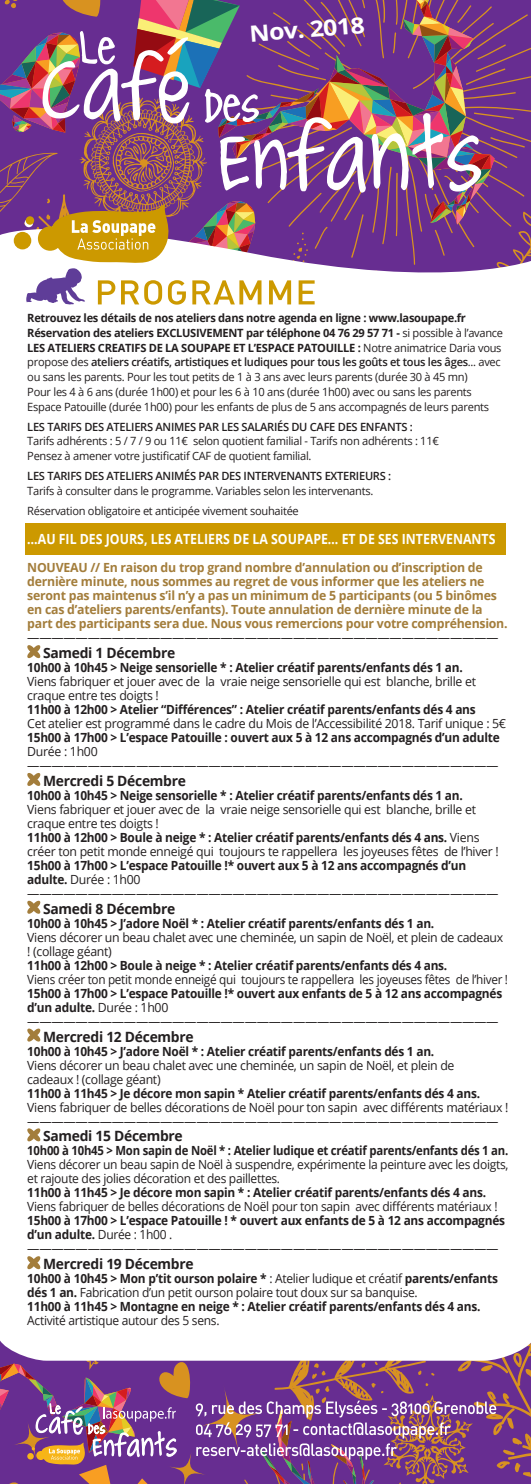
<style>
.page{position:relative;width:531px;height:1484px;background:#fff}
.page>*{position:absolute;margin:0;border:0;box-sizing:border-box;transform-origin:0 0}
.t1{font:700 22.4px "Open Sans";color:#fff;scale:1.11 1}
.t2{font:700 14.17px "Open Sans";letter-spacing:-.02em;color:#231f20}
.t3{font:700 14px "Open Sans";color:#fff;scale:.88 1}
.t4{font:12.6px/14px "Open Sans";letter-spacing:-.025em;color:#231f20}
.t5{font:700 12.6px/14px "Open Sans";letter-spacing:-.02em;color:#231f20;scale:.94 1}
.t6{font:12.6px/14px "Open Sans";letter-spacing:-.025em;color:#231f20;scale:.96 1}
.t7{font:700 12.6px/14px "Open Sans";letter-spacing:-.02em;color:#a37d3b}
.t8{font:12.6px/14px "Open Sans";letter-spacing:-.025em;color:#231f20;scale:.93 1}
.t9{font:700 12.6px "Open Sans";letter-spacing:-.02em;color:#231f20;scale:.9 1}
.t10{font:11.38px/14.7px "Open Sans";letter-spacing:-.025em;color:#231f20;text-align:justify}
.t11{font:700 11.38px "Open Sans";letter-spacing:-.025em;color:#231f20}
.t12{font:600 11.38px "Open Sans";letter-spacing:-.025em;color:#231f20}
.s1{font-weight:400}
.s2{font-weight:700}
.s3{font-weight:600}
</style>
<div class="page">
<div style="left:25px;top:523px;width:481px;height:32px;background:#c90"></div>
<svg style="left:27px;top:645px;width:14px;height:14px"></svg>
<svg style="left:27px;top:773px;width:14px;height:13px"></svg>
<svg style="left:27px;top:900px;width:14px;height:14px"></svg>
<svg style="left:27px;top:1028px;width:14px;height:14px"></svg>
<svg style="left:27px;top:1128px;width:14px;height:14px"></svg>
<svg style="left:27px;top:1256px;width:14px;height:14px"></svg>
<svg style="left:0;top:0;width:531px;height:305px"></svg>
<svg style="left:0;top:1340px;width:531px;height:144px"></svg>
<p class="t1" style="left:248px;top:19px;width:105px;rotate:-5deg">Nov. 2018</p>
<p class="t11" style="left:27px;top:310px;width:440px">Retrouvez les détails de nos ateliers dans notre agenda en ligne : www.lasoupape.fr</p>
<p class="t11" style="left:27px;top:325px;width:477px">Réservation des ateliers EXCLUSIVEMENT par téléphone 04 76 29 57 71 - <span class="s1">si possible à l’avance</span></p>
<p class="t10" style="left:27px;top:340px;width:476px"><span class="s2">LES ATELIERS CREATIFS DE LA SOUPAPE ET L’ESPACE PATOUILLE :</span> Notre animatrice Daria vous propose des <span class="s3">ateliers créatifs, artistiques et ludiques pour tous les goûts et tous les âges</span>... avec ou sans les parents. Pour les tout petits de 1 à 3 ans avec leurs parents (durée 30 à 45 mn)</p>
<p class="t10" style="left:27px;top:384px;width:446px">Pour les 4 à 6 ans (durée 1h00) et pour les 6 à 10 ans (durée 1h00) avec ou sans les parents</p>
<p class="t10" style="left:27px;top:399px;width:463px">Espace Patouille (durée 1h00) pour les enfants de plus de 5 ans accompagnés de leurs parents</p>
<p class="t12" style="left:27px;top:418px;width:387px">LES TARIFS DES ATELIERS ANIMES PAR LES SALARIÉS DU CAFE DES ENFANTS :</p>
<p class="t10" style="left:27px;top:433px;width:413px">Tarifs adhérents : 5 / 7 / 9 ou 11€ selon quotient familial - Tarifs non adhérents : 11€</p>
<p class="t10" style="left:27px;top:448px;width:286px">Pensez à amener votre justificatif CAF de quotient familial.</p>
<p class="t12" style="left:27px;top:468px;width:365px">LES TARIFS DES ATELIERS ANIMÉS PAR DES INTERVENANTS EXTERIEURS :</p>
<p class="t10" style="left:27px;top:483px;width:347px">Tarifs à consulter dans le programme. Variables selon les intervenants.</p>
<p class="t10" style="left:27px;top:503px;width:273px">Réservation obligatoire et anticipée vivement souhaitée</p>
<p class="t3" style="left:27px;top:529px;width:533px">…AU FIL DES JOURS, LES ATELIERS DE LA SOUPAPE… ET DE SES INTERVENANTS</p>
<p class="t7" style="left:27px;top:560px;width:482px">NOUVEAU // En raison du trop grand nombre d’annulation ou d’inscription de dernière minute, nous sommes au regret de vous informer que les ateliers ne seront pas maintenus s’il n’y a pas un minimum de 5 participants (ou 5 binômes en cas d’ateliers parents/enfants). Toute annulation de dernière minute de la part des participants sera due. Nous vous remercions pour votre compréhension.</p>
<p class="t4" style="left:27px;top:630px;width:473px">———————————————————————————————————————</p>
<p class="t2" style="left:43px;top:643px;width:134px">Samedi 1 Décembre</p>
<p class="t4" style="left:27px;top:660px;width:450px"><span class="s2">10h00 à 10h45 &gt; Neige sensorielle * : Atelier créatif parents/enfants dés 1 an.<br></span>Viens fabriquer et jouer avec de la vraie neige sensorielle qui est blanche, brille et craque entre tes doigts !</p>
<p class="t5" style="left:27px;top:702px;width:478px">11h00 à 12h00 &gt; Atelier “Différences” : Atelier créatif parents/enfants dés 4 ans</p>
<p class="t4" style="left:27px;top:716px;width:480px">Cet atelier est programmé dans le cadre du Mois de l’Accessibilité 2018. Tarif unique : 5€</p>
<p class="t5" style="left:27px;top:730px;width:504px">15h00 à 17h00 &gt; L’espace Patouille : ouvert aux 5 à 12 ans accompagnés d’un adulte<br><span class="s1">Durée : 1h00</span></p>
<p class="t4" style="left:27px;top:758px;width:473px">———————————————————————————————————————</p>
<p class="t2" style="left:43px;top:770px;width:144px">Mercredi 5 Décembre</p>
<p class="t4" style="left:27px;top:788px;width:450px"><span class="s2">10h00 à 10h45 &gt; Neige sensorielle * : Atelier créatif parents/enfants dés 1 an.<br></span>Viens fabriquer et jouer avec de la vraie neige sensorielle qui est blanche, brille et craque entre tes doigts !</p>
<p class="t4" style="left:27px;top:830px;width:473px"><span class="s2">11h00 à 12h00 &gt; Boule à neige * : Atelier créatif parents/enfants dés 4 ans.</span> Viens créer ton petit monde enneigé qui toujours te rappellera les joyeuses fêtes de l’hiver !</p>
<p class="t5" style="left:27px;top:858px;width:468px">15h00 à 17h00 &gt; L’espace Patouille !* ouvert aux 5 à 12 ans accompagnés d’un adulte. <span class="s1">Durée : 1h00</span></p>
<p class="t4" style="left:27px;top:886px;width:473px">———————————————————————————————————————</p>
<p class="t2" style="left:43px;top:898px;width:134px">Samedi 8 Décembre</p>
<p class="t4" style="left:27px;top:915px;width:477px"><span class="s2">10h00 à 10h45 &gt; J’adore Noël * : Atelier créatif parents/enfants dés 1 an.<br></span>Viens décorer un beau chalet avec une cheminée, un sapin de Noël, et plein de cadeaux ! (collage géant)</p>
<p class="t8" style="left:27px;top:957px;width:518px"><span class="s2">11h00 à 12h00 &gt; Boule à neige * : Atelier créatif parents/enfants dés 4 ans.<br></span>Viens créer ton petit monde enneigé qui toujours te rappellera les joyeuses fêtes de l’hiver !</p>
<p class="t5" style="left:27px;top:985px;width:507px">15h00 à 17h00 &gt; L’espace Patouille !* ouvert aux enfants de 5 à 12 ans accompagnés d’un adulte. <span class="s1">Durée : 1h00</span></p>
<p class="t4" style="left:27px;top:1013px;width:473px">———————————————————————————————————————</p>
<p class="t2" style="left:43px;top:1026px;width:152px">Mercredi 12 Décembre</p>
<p class="t5" style="left:27px;top:1043px;width:434px">10h00 à 10h45 &gt; J’adore Noël * : Atelier créatif parents/enfants dés 1 an.</p>
<p class="t4" style="left:27px;top:1057px;width:429px">Viens décorer un beau chalet avec une cheminée, un sapin de Noël, et plein de cadeaux ! (collage géant)</p>
<p class="t4" style="left:27px;top:1085px;width:482px"><span class="s2">11h00 à 11h45 &gt; Je décore mon sapin * Atelier créatif parents/enfants dés 4 ans.<br></span>Viens fabriquer de belles décorations de Noël pour ton sapin avec différents matériaux !</p>
<p class="t4" style="left:27px;top:1113px;width:473px">———————————————————————————————————————</p>
<p class="t2" style="left:43px;top:1126px;width:141px">Samedi 15 Décembre</p>
<p class="t9" style="left:27px;top:1141px;width:536px">10h00 à 10h45 &gt; Mon sapin de Noël * : Atelier ludique et créatif parents/enfants dés 1 an.</p>
<p class="t6" style="left:27px;top:1157px;width:502px">Viens décorer un beau sapin de Noël à suspendre, expérimente la peinture avec les doigts, et rajoute des jolies décoration et des paillettes.</p>
<p class="t5" style="left:27px;top:1185px;width:490px">11h00 à 11h45 &gt; Je décore mon sapin * : Atelier créatif parents/enfants dés 4 ans.</p>
<p class="t6" style="left:27px;top:1199px;width:491px">Viens fabriquer de belles décorations de Noël pour ton sapin avec différents matériaux !</p>
<p class="t5" style="left:27px;top:1213px;width:510px">15h00 à 17h00 &gt; L’espace Patouille ! * ouvert aux enfants de 5 à 12 ans accompagnés d’un adulte. <span class="s1">Durée : 1h00 .</span></p>
<p class="t4" style="left:27px;top:1241px;width:473px">———————————————————————————————————————</p>
<p class="t2" style="left:43px;top:1253px;width:152px">Mercredi 19 Décembre</p>
<p class="t6" style="left:27px;top:1271px;width:492px"><span class="s2">10h00 à 10h45 &gt; Mon p’tit ourson polaire *</span> : Atelier ludique et créatif <span class="s2">parents/enfants dés 1 an.</span> Fabrication d’un petit ourson polaire tout doux sur sa banquise.</p>
<p class="t5" style="left:27px;top:1299px;width:484px">11h00 à 11h45 &gt; Montagne en neige * : Atelier créatif parents/enfants dés 4 ans.<br><span class="s1">Activité artistique autour des 5 sens.</span></p>
</div>
